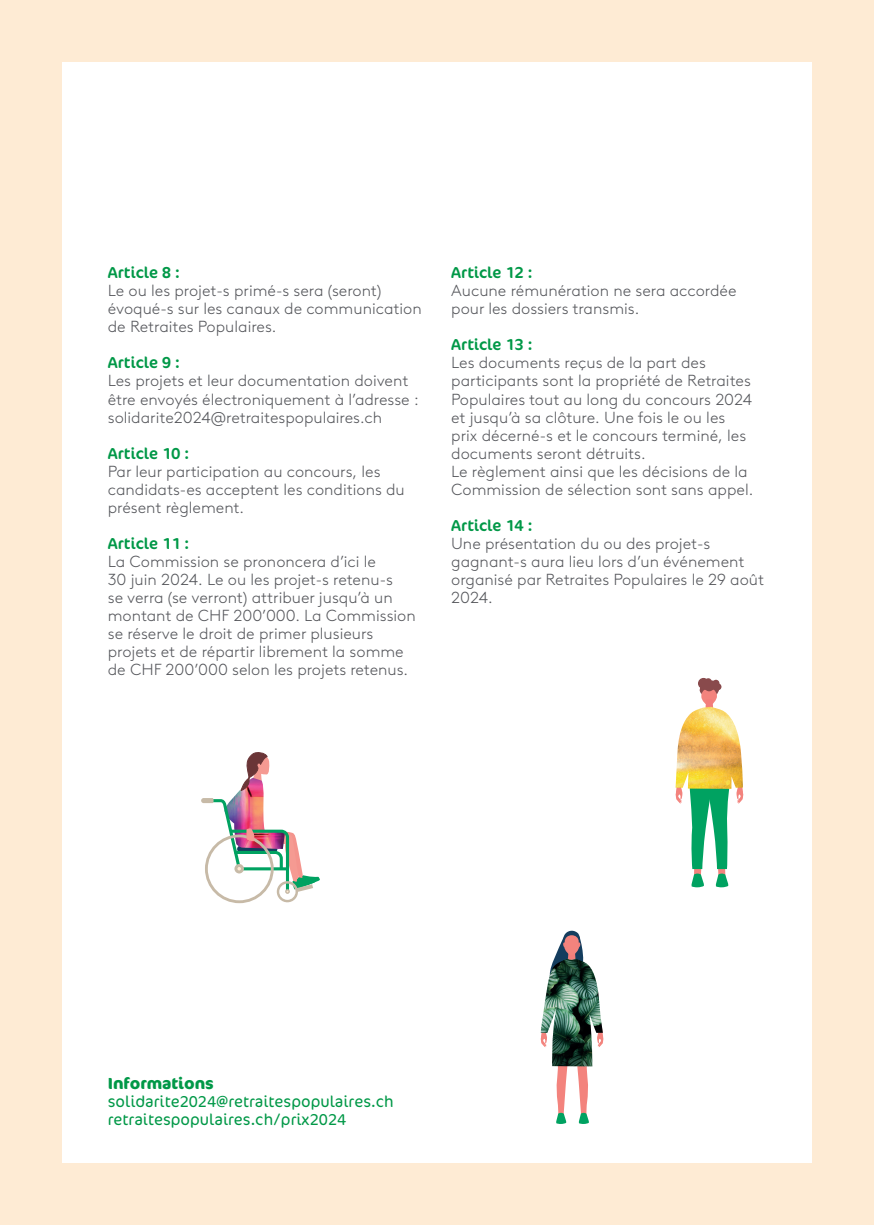
<style>
.page{position:relative;width:874px;height:1225px;background:#fff}
.page>*{position:absolute;margin:0;border:0;box-sizing:border-box;transform-origin:0 0}
.t1{font:300 16px/18px "Brown LL";color:#54555a}
.t2{font:16px "Cocon OT";color:#009847}
.t3{font:300 16px/18px "Cocon OT";color:#009847}
.t4{font:700 16px "Cocon OT";color:#009847}
</style>
<div class="page">
<div style="left:0;top:0;width:873px;height:1225px;background:#feebd4"></div>
<div style="left:62px;top:62px;width:749px;height:1100px;background:#fff"></div>
<img style="left:233px;top:792px;width:31px;height:6px">
<svg style="left:201px;top:798px;width:119px;height:105px"></svg>
<svg style="left:238px;top:752px;width:31px;height:40px"></svg>
<svg style="left:736px;top:783px;width:7px;height:20px"></svg>
<svg style="left:675px;top:789px;width:7px;height:14px"></svg>
<svg style="left:689px;top:789px;width:41px;height:98px"></svg>
<svg style="left:699px;top:680px;width:20px;height:27px"></svg>
<img style="left:675px;top:707px;width:67px;height:82px">
<svg style="left:697px;top:678px;width:11px;height:11px"></svg>
<div style="left:700px;top:679px;width:7px;height:6px;background:#894a4c;border-radius:50%"></div>
<div style="left:704px;top:678px;width:7px;height:7px;background:#894a4c;border-radius:50%"></div>
<div style="left:712px;top:680px;width:7px;height:6px;background:#894a4c;border-radius:50%"></div>
<div style="left:714px;top:683px;width:7px;height:7px;background:#894a4c;border-radius:50%"></div>
<svg style="left:602px;top:1028px;width:1px;height:16px"></svg>
<img style="left:540px;top:966px;width:62px;height:100px">
<svg style="left:546px;top:930px;width:43px;height:53px"></svg>
<svg style="left:554px;top:1016px;width:35px;height:108px"></svg>
<p class="t2" style="left:108px;top:263px;width:74px">Article 8 :</p>
<p class="t1" style="left:108px;top:281px;width:315px">Le ou les projet-s primé-s sera (seront) évoqué-s sur les canaux de communication de Retraites Populaires.</p>
<p class="t2" style="left:108px;top:353px;width:74px">Article 9 :</p>
<p class="t1" style="left:108px;top:371px;width:312px">Les projets et leur documentation doivent être envoyés électroniquement à l’adresse : solidarite2024@retraitespopulaires.ch</p>
<p class="t2" style="left:108px;top:443px;width:83px">Article 10 :</p>
<p class="t1" style="left:108px;top:461px;width:298px">Par leur participation au concours, les candidats-es acceptent les conditions du présent règlement.</p>
<p class="t2" style="left:108px;top:533px;width:83px">Article 11 :</p>
<p class="t1" style="left:108px;top:551px;width:309px">La Commission se prononcera d’ici le<br>30 juin 2024. Le ou les projet-s retenu-s<br>se verra (se verront) attribuer jusqu’à un montant de CHF 200’000. La Commission se réserve le droit de primer plusieurs projets et de répartir librement la somme de CHF 200’000 selon les projets retenus.</p>
<p class="t2" style="left:451px;top:263px;width:83px">Article 12 :</p>
<p class="t1" style="left:451px;top:281px;width:287px">Aucune rémunération ne sera accordée pour les dossiers transmis.</p>
<p class="t2" style="left:451px;top:335px;width:83px">Article 13 :</p>
<p class="t1" style="left:451px;top:353px;width:303px">Les documents reçus de la part des participants sont la propriété de Retraites Populaires tout au long du concours 2024 et jusqu’à sa clôture. Une fois le ou les prix décerné-s et le concours terminé, les documents seront détruits.<br>Le règlement ainsi que les décisions de la Commission de sélection sont sans appel.</p>
<p class="t2" style="left:451px;top:515px;width:83px">Article 14 :</p>
<p class="t1" style="left:451px;top:533px;width:314px">Une présentation du ou des projet-s gagnant-s aura lieu lors d’un événement organisé par Retraites Populaires le 29 août<br>2024.</p>
<p class="t4" style="left:108px;top:1073px;width:107px">Informations</p>
<p class="t3" style="left:108px;top:1092px;width:287px">solidarite2024@retraitespopulaires.ch retraitespopulaires.ch/prix2024</p>
</div>
